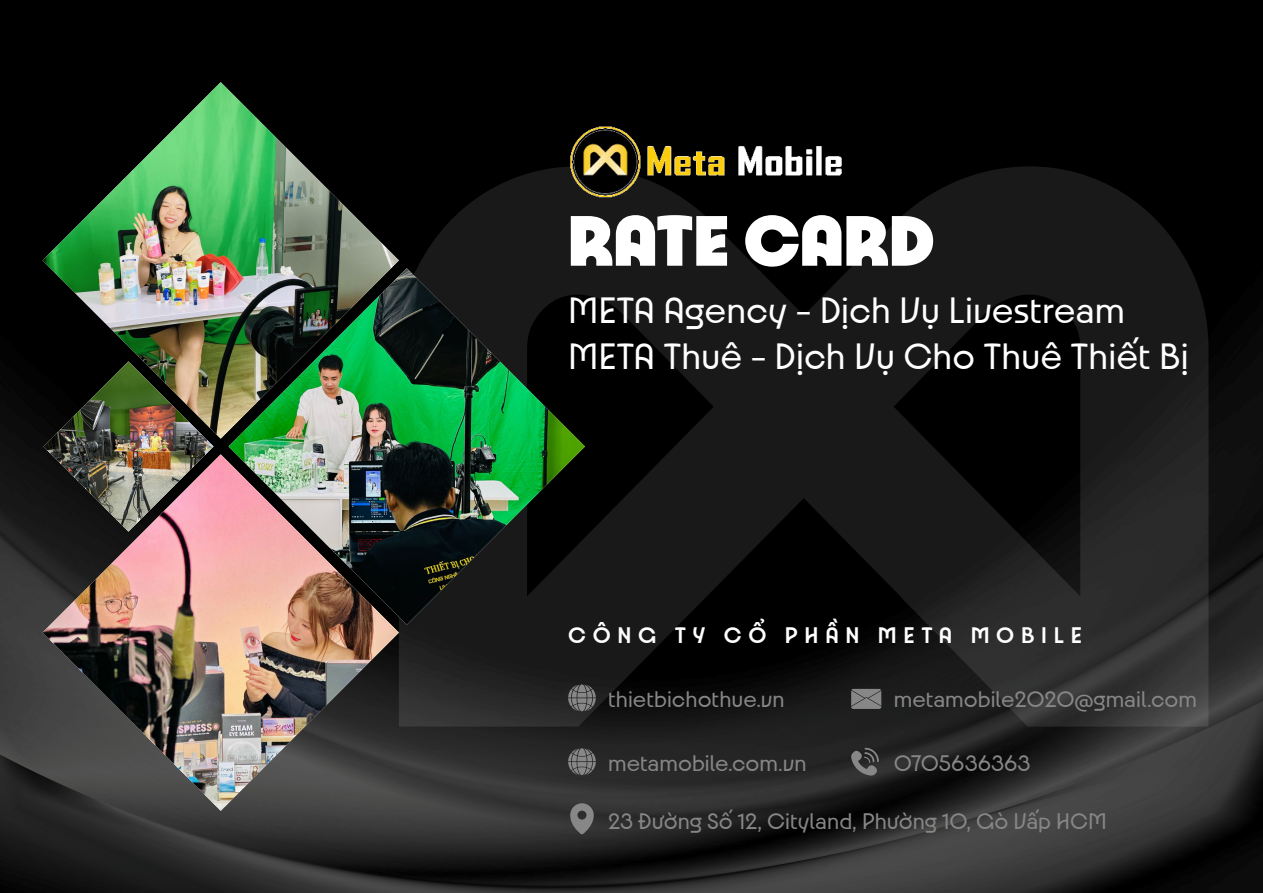
<style>
.page{position:relative;width:1263px;height:893px;background:#fff}
.page>*{position:absolute;margin:0;border:0;box-sizing:border-box;transform-origin:0 0}
.t1{font:900 76.5px "Paris 2024";color:#fff}
.t2{font:39px/46.8px "Paris 2024";color:#fff}
.t3{font:24px "Paris 2024";color:#888787}
.t4{font:600 24px "Paris 2024";letter-spacing:.28em;color:#fff}
</style>
<div class="page">
<img style="left:1px;top:1px;width:1262px;height:891px">
<svg style="left:399px;top:166px;width:809px;height:561px;fill:#191919"></svg>
<img style="left:568px;top:125px;width:275px;height:73px">
<img style="left:43px;top:454px;width:356px;height:357px">
<img style="left:229px;top:268px;width:356px;height:357px">
<img style="left:43px;top:439px;width:171px;height:93px">
<img style="left:43px;top:82px;width:356px;height:357px">
<svg style="left:851px;top:748px;width:28px;height:28px"></svg>
<svg style="left:851px;top:689px;width:30px;height:20px"></svg>
<svg style="left:568px;top:684px;width:28px;height:27px"></svg>
<svg style="left:568px;top:748px;width:28px;height:27px"></svg>
<svg style="left:570px;top:803px;width:24px;height:31px"></svg>
<p class="t1" style="left:568px;top:181px;width:368px">RATE CARD</p>
<p class="t2" style="left:568px;top:283px;width:622px">META Agency - Dịch Vụ Livestream<br>META Thuê - Dịch Vụ Cho Thuê Thiết Bị</p>
<p class="t4" style="left:568px;top:617px;width:515px">CÔNG TY CỔ PHẦN META MOBILE</p>
<p class="t3" style="left:608px;top:681px;width:178px">thietbichothue.vn</p>
<p class="t3" style="left:894px;top:681px;width:305px">metamobile2020@gmail.com</p>
<p class="t3" style="left:894px;top:745px;width:138px">0705636363</p>
<p class="t3" style="left:608px;top:745px;width:200px">metamobile.com.vn</p>
<p class="t3" style="left:608px;top:803px;width:500px">23 Đường Số 12, Cityland, Phường 10, Gò Vấp HCM</p>
</div>
